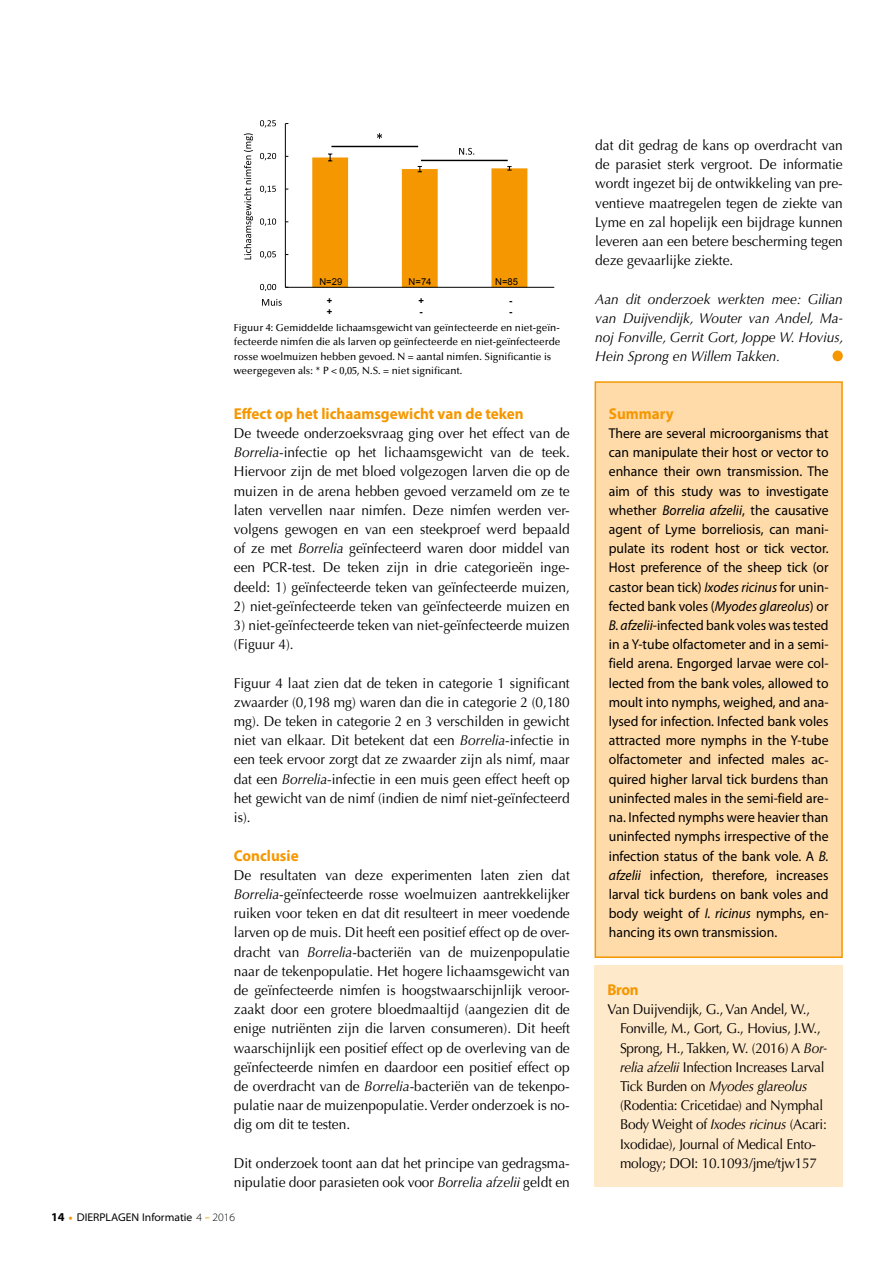
<style>
.page{position:relative;width:893px;height:1263px;background:#fff}
.page>*{position:absolute;margin:0;border:0;box-sizing:border-box;transform-origin:0 0}
.t1{font:700 15.75px "Myriad Pro";color:#f59700;scale:.96 1}
.t2{font:14.25px/19.2px "Optima LT Std";color:#000;text-align:justify;scale:.96 1}
.t3{font:14.25px/19.2px "Myriad Pro";color:#000;text-align:justify;scale:.96 1}
.t4{font:14.25px/19.2px "Optima LT Std";letter-spacing:-.02em;color:#000;scale:.96 1}
.t5{font:italic 14.25px/19.2px "Optima LT Std";color:#000;text-align:justify;scale:.96 1}
.t6{font:semi-expanded 11.25px "Myriad Pro";color:#000;scale:.95 1}
.t7{font:500 10.5px/14.1px "Optima LT Std";color:#000;scale:.96 1}
.t8{font:9.45px "Arial";color:#000}
.t9{font:700 9.45px/10.9px "Arial";color:#000}
.s1{font-style:italic}
.s2{font-weight:700;font-size:12px}
.s3{font-weight:300;font-size:18px;color:#f59700}
.s4{font-weight:300}
</style>
<div class="page">
<hr style="left:285px;top:124px;width:1px;height:163px;background:#000">
<hr style="left:285px;top:287px;width:269px;height:1px;background:#000">
<svg style="left:260px;top:284px;width:16px;height:7px"></svg>
<svg style="left:260px;top:251px;width:16px;height:8px"></svg>
<svg style="left:260px;top:218px;width:16px;height:8px"></svg>
<svg style="left:260px;top:186px;width:16px;height:7px"></svg>
<svg style="left:260px;top:153px;width:16px;height:7px"></svg>
<svg style="left:260px;top:120px;width:16px;height:8px"></svg>
<svg style="left:377px;top:133px;width:5px;height:6px"></svg>
<svg style="left:312px;top:148px;width:215px;height:139px"></svg>
<hr style="left:331px;top:146px;width:87px;height:1px;background:#000">
<hr style="left:421px;top:160px;width:87px;height:1px;background:#000">
<svg style="left:244px;top:133px;width:9px;height:126px"></svg>
<svg style="left:262px;top:299px;width:20px;height:7px"></svg>
<div style="left:832px;top:350px;width:11px;height:11px;background:#f59700;border-radius:50%"></div>
<div style="left:595px;top:382px;width:247px;height:575px;background:#ffdba9"></div>
<div style="left:595px;top:381px;width:248px;height:577px;border:2px solid #f59700"></div>
<div style="left:595px;top:965px;width:248px;height:221px;background:#ffe9cb"></div>
<p class="t8" style="left:319px;top:276px;width:24px">N=29</p>
<p class="t8" style="left:409px;top:276px;width:24px">N=74</p>
<p class="t8" style="left:495px;top:276px;width:24px">N=85</p>
<p class="t9" style="left:327px;top:296px;width:7px">+ +</p>
<p class="t9" style="left:418px;top:296px;width:7px">+ -</p>
<p class="t9" style="left:509px;top:296px;width:5px">- -</p>
<p class="t7" style="left:234px;top:321px;width:342px">Figuur 4: Gemiddelde lichaamsgewicht van geïnfecteerde en niet-geïn&shy;fecteerde nimfen die als larven op geïnfecteerde en niet-geïnfecteerde rosse woelmuizen hebben gevoed. N = aantal nimfen. Significantie is weergegeven als: * P &lt; 0,05, N.S. = niet significant.</p>
<p class="t1" style="left:234px;top:403px;width:303px">Effect op het lichaamsgewicht van de teken</p>
<p class="t2" style="left:234px;top:424px;width:351px">De tweede onderzoeksvraag ging over het effect van de <span class="s1">Borrelia</span>-infectie op het lichaamsgewicht van de teek.<br>Hiervoor zijn de met bloed volgezogen larven die op de muizen in de arena hebben gevoed verzameld om ze te laten vervellen naar nimfen. Deze nimfen werden ver&shy;volgens gewogen en van een steekproef werd bepaald of ze met <span class="s1">Borrelia</span> geïnfecteerd waren door middel van een PCR-test. De teken zijn in drie categorieën inge&shy;deeld: 1) geïnfecteerde teken van geïnfecteerde muizen,</p>
<p class="t2" style="left:234px;top:597px;width:351px">2) niet-geïnfecteerde teken van geïnfecteerde muizen en</p>
<p class="t2" style="left:234px;top:616px;width:351px">3) niet-geïnfecteerde teken van niet-geïnfecteerde muizen (Figuur 4).</p>
<p class="t2" style="left:234px;top:673px;width:351px">Figuur 4 laat zien dat de teken in categorie 1 significant zwaarder (0,198 mg) waren dan die in categorie 2 (0,180 mg). De teken in categorie 2 en 3 verschilden in gewicht niet van elkaar. Dit betekent dat een <span class="s1">Borrelia</span>-infectie in een teek ervoor zorgt dat ze zwaarder zijn als nimf, maar dat een <span class="s1">Borrelia</span>-infectie in een muis geen effect heeft op het gewicht van de nimf (indien de nimf niet-geïnfecteerd is).</p>
<p class="t1" style="left:234px;top:845px;width:69px">Conclusie</p>
<p class="t2" style="left:234px;top:865px;width:351px">De resultaten van deze experimenten laten zien dat <span class="s1">Borrelia</span>-geïnfecteerde rosse woelmuizen aantrekkelijker ruiken voor teken en dat dit resulteert in meer voedende larven op de muis. Dit heeft een positief effect op de over&shy;dracht van <span class="s1">Borrelia</span>-bacteriën van de muizenpopulatie naar de tekenpopulatie. Het hogere lichaamsgewicht van de geïnfecteerde nimfen is hoogstwaarschijnlijk veroor&shy;zaakt door een grotere bloedmaaltijd (aangezien dit de enige nutriënten zijn die larven consumeren). Dit heeft waarschijnlijk een positief effect op de overleving van de geïnfecteerde nimfen en daardoor een positief effect op de overdracht van de <span class="s1">Borrelia</span>-bacteriën van de tekenpo&shy;pulatie naar de muizenpopulatie. Verder onderzoek is no&shy;dig om dit te testen.</p>
<p class="t2" style="left:234px;top:1153px;width:351px">Dit onderzoek toont aan dat het principe van gedragsma&shy;nipulatie door parasieten ook voor <span class="s1">Borrelia afzelii</span> geldt en</p>
<p class="t6" style="left:51px;top:1211px;width:195px"><span class="s2">14</span> <span class="s3">•</span> DIERPLAGEN Informatie <span class="s4">4</span> <span class="s3">-</span> <span class="s4">2016</span></p>
<p class="t2" style="left:595px;top:136px;width:259px">dat dit gedrag de kans op overdracht van de parasiet sterk vergroot. De informatie wordt ingezet bij de ontwikkeling van pre&shy;ventieve maatregelen tegen de ziekte van Lyme en zal hopelijk een bijdrage kunnen leveren aan een betere bescherming tegen deze gevaarlijke ziekte.</p>
<p class="t5" style="left:595px;top:289px;width:260px">Aan dit onderzoek werkten mee: Gilian van Duijvendijk, Wouter van Andel, Ma&shy;noj Fonville, Gerrit Gort, Joppe W. Hovius, Hein Sprong en Willem Takken.</p>
<p class="t1" style="left:609px;top:403px;width:69px">Summary</p>
<p class="t3" style="left:609px;top:423px;width:230px">There are several microorganisms that can manipulate their host or vector to enhance their own transmission. The aim of this study was to investigate whether <span class="s1">Borrelia afzelii</span>, the causative agent of Lyme borreliosis, can mani&shy;pulate its rodent host or tick vector.<br>Host preference of the sheep tick (or castor bean tick) <span class="s1">Ixodes ricinus</span> for unin&shy;fected bank voles (<span class="s1">Myodes glareolus</span>) or <span class="s1">B. afzelii</span>-infected bank voles was tested in a Y-tube olfactometer and in a semi&shy;field arena. Engorged larvae were col&shy;lected from the bank voles, allowed to moult into nymphs, weighed, and ana&shy;lysed for infection. Infected bank voles attracted more nymphs in the Y-tube olfactometer and infected males ac&shy;quired higher larval tick burdens than uninfected males in the semi-field are&shy;na. Infected nymphs were heavier than uninfected nymphs irrespective of the infection status of the bank vole. A <span class="s1">B. afzelii</span> infection, therefore, increases larval tick burdens on bank voles and body weight of <span class="s1">I. ricinus</span> nymphs, en&shy;hancing its own transmission.</p>
<p class="t1" style="left:607px;top:979px;width:34px">Bron</p>
<p class="t4" style="left:620px;top:1000px;width:217px;text-indent:-13px">Van Duijvendijk, G., Van Andel, W., Fonville, M., Gort, G., Hovius, J.W., Sprong, H., Takken, W. (2016) A <span class="s1">Bor&shy;relia afzelii</span> Infection Increases Larval Tick Burden on <span class="s1">Myodes glareolus </span>(Rodentia: Cricetidae) and Nymphal Body Weight of <span class="s1">Ixodes ricinus</span> (Acari:<br>Ixodidae), Journal of Medical Ento&shy;mology; DOI: 10.1093/jme/tjw157</p>
</div>
